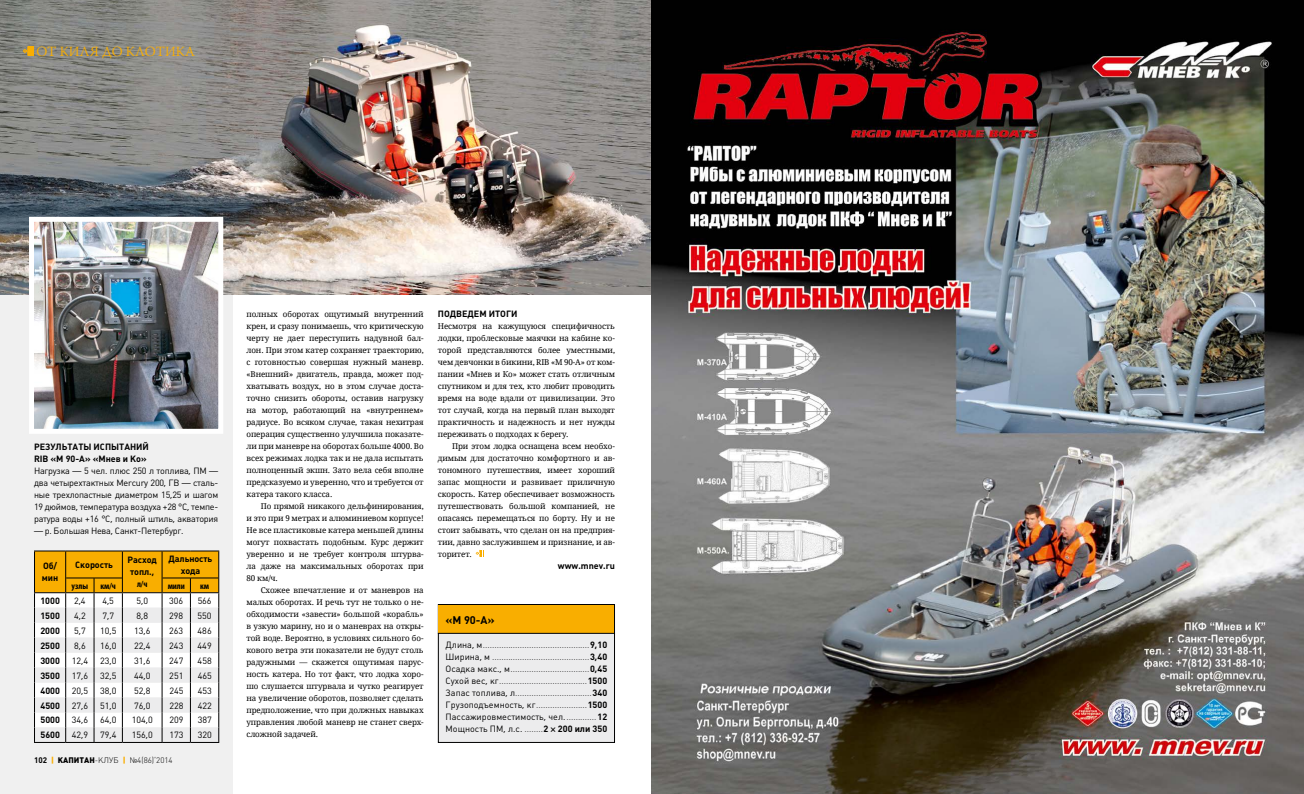
<style>
.page{position:relative;width:1304px;height:794px;background:#fff}
.page>*{position:absolute;margin:0;border:0;box-sizing:border-box;transform-origin:0 0}
.t1{font:300 14px "Warnock Pro";letter-spacing:.005em;color:#f9ae00}
.t2{font:700 11px "Plumb";color:#000}
.t3{font:9px/12px "Plumb";letter-spacing:-.01em;color:#000;text-align:justify}
.t4{font:300 9px/12px "Plumb";color:#000;text-align:justify}
.t5{font:700 9px/12px "Plumb";color:#000}
.t6{font:700 condensed 9px "Myriad Pro";letter-spacing:-.01em;color:#000}
.t7{font:8px/12px "Droid Serif";letter-spacing:-.01em;color:#000;text-align:justify}
.t8{font:300 8px "Plumb";color:#000}
.s1{font-weight:700}
.s2{font-weight:900;color:#f9ae00}
.s3{font-family:"Plumb Soft";font-weight:900}
.s4{font-weight:400}
.s5{font-family:"Myriad Pro";font-weight:700}
</style>
<div class="page">
<div style="left:0;top:0;width:232px;height:794px;background:#f0f0f0"></div>
<img style="left:0;top:0;width:652px;height:295px">
<svg style="left:476px;top:550px;width:8px;height:7px"></svg>
<svg style="left:23px;top:46px;width:10px;height:10px"></svg>
<svg style="left:34px;top:550px;width:185px;height:193px"></svg>
<div style="left:438px;top:604px;width:176px;height:138px;background:#ececed"></div>
<div style="left:438px;top:604px;width:177px;height:139px;border:1px solid #000"></div>
<div style="left:439px;top:605px;width:175px;height:28px;background:#f9ae00"></div>
<hr style="left:438px;top:633px;width:177px;height:1px;background:#000">
<img style="left:27px;top:214px;width:199px;height:220px">
<img style="left:652px;top:0;width:652px;height:794px">
<h1 class="t1" style="left:36px;top:43px;width:160px">ОТ КИЛЯ ДО КЛОТИКА</h1>
<p class="t5" style="left:34px;top:441px;width:116px">РЕЗУЛЬТАТЫ ИСПЫТАНИЙ<br>RIB «М 90-А» «Мнев и Ко»</p>
<p class="t3" style="left:34px;top:465px;width:186px">Нагрузка — 5 чел. плюс 250 л топлива, ПМ — два четырехтактных Mercury 200, ГВ — сталь&shy;ные трехлопастные диаметром 15,25 и шагом 19 дюймов, температура воздуха +28 °С, темпе&shy;ратура воды +16 °С, полный штиль, акватория</p>
<p class="t3" style="left:34px;top:525px;width:151px">— р. Большая Нева, Санкт-Петербург.</p>
<p class="t5" style="left:42px;top:560px;width:18px">Об/ мин</p>
<p class="t5" style="left:75px;top:558px;width:39px">Скорость</p>
<p class="t5" style="left:128px;top:554px;width:31px">Расход топл.,</p>
<p class="t6" style="left:137px;top:579px;width:12px">л/ч</p>
<p class="t5" style="left:169px;top:552px;width:45px;text-align:center">Дальность хода</p>
<p class="t6" style="left:72px;top:580px;width:18px">узлы</p>
<p class="t6" style="left:101px;top:580px;width:17px">км/ч</p>
<p class="t6" style="left:168px;top:580px;width:19px">мили</p>
<p class="t6" style="left:200px;top:580px;width:10px">км</p>
<p class="t5" style="left:40px;top:594px;width:21px">1000</p>
<p class="t3" style="left:74px;top:594px;width:13px">2,4</p>
<p class="t3" style="left:102px;top:594px;width:13px">4,5</p>
<p class="t3" style="left:136px;top:594px;width:13px">5,0</p>
<p class="t3" style="left:169px;top:594px;width:15px">306</p>
<p class="t3" style="left:198px;top:594px;width:15px">566</p>
<p class="t5" style="left:40px;top:609px;width:21px">1500</p>
<p class="t3" style="left:74px;top:609px;width:13px">4,2</p>
<p class="t3" style="left:102px;top:609px;width:13px">7,7</p>
<p class="t3" style="left:136px;top:609px;width:13px">8,8</p>
<p class="t3" style="left:169px;top:609px;width:16px">298</p>
<p class="t3" style="left:198px;top:609px;width:16px">550</p>
<p class="t5" style="left:40px;top:624px;width:21px">2000</p>
<p class="t3" style="left:74px;top:624px;width:13px">5,7</p>
<p class="t3" style="left:100px;top:624px;width:18px">10,5</p>
<p class="t3" style="left:134px;top:624px;width:18px">13,6</p>
<p class="t3" style="left:169px;top:624px;width:16px">263</p>
<p class="t3" style="left:198px;top:624px;width:16px">486</p>
<p class="t5" style="left:40px;top:639px;width:21px">2500</p>
<p class="t3" style="left:74px;top:639px;width:13px">8,6</p>
<p class="t3" style="left:100px;top:639px;width:18px">16,0</p>
<p class="t3" style="left:134px;top:639px;width:18px">22,4</p>
<p class="t3" style="left:169px;top:639px;width:16px">243</p>
<p class="t3" style="left:198px;top:639px;width:16px">449</p>
<p class="t5" style="left:40px;top:654px;width:21px">3000</p>
<p class="t3" style="left:72px;top:654px;width:18px">12,4</p>
<p class="t3" style="left:100px;top:654px;width:18px">23,0</p>
<p class="t3" style="left:134px;top:654px;width:18px">31,6</p>
<p class="t3" style="left:169px;top:654px;width:16px">247</p>
<p class="t3" style="left:198px;top:654px;width:16px">458</p>
<p class="t5" style="left:40px;top:669px;width:21px">3500</p>
<p class="t3" style="left:72px;top:669px;width:18px">17,6</p>
<p class="t3" style="left:100px;top:669px;width:18px">32,5</p>
<p class="t3" style="left:134px;top:669px;width:18px">44,0</p>
<p class="t3" style="left:169px;top:669px;width:16px">251</p>
<p class="t3" style="left:198px;top:669px;width:16px">465</p>
<p class="t5" style="left:40px;top:684px;width:21px">4000</p>
<p class="t3" style="left:72px;top:684px;width:18px">20,5</p>
<p class="t3" style="left:100px;top:684px;width:18px">38,0</p>
<p class="t3" style="left:134px;top:684px;width:18px">52,8</p>
<p class="t3" style="left:169px;top:684px;width:16px">245</p>
<p class="t3" style="left:198px;top:684px;width:16px">453</p>
<p class="t5" style="left:40px;top:699px;width:21px">4500</p>
<p class="t3" style="left:72px;top:699px;width:18px">27,6</p>
<p class="t3" style="left:100px;top:699px;width:18px">51,0</p>
<p class="t3" style="left:134px;top:699px;width:18px">76,0</p>
<p class="t3" style="left:169px;top:699px;width:16px">228</p>
<p class="t3" style="left:198px;top:699px;width:16px">422</p>
<p class="t5" style="left:40px;top:714px;width:21px">5000</p>
<p class="t3" style="left:72px;top:714px;width:18px">34,6</p>
<p class="t3" style="left:100px;top:714px;width:18px">64,0</p>
<p class="t3" style="left:132px;top:714px;width:23px">104,0</p>
<p class="t3" style="left:169px;top:714px;width:16px">209</p>
<p class="t3" style="left:198px;top:714px;width:16px">387</p>
<p class="t5" style="left:41px;top:729px;width:21px">5600</p>
<p class="t3" style="left:72px;top:729px;width:18px">42,9</p>
<p class="t3" style="left:100px;top:729px;width:18px">79,4</p>
<p class="t3" style="left:132px;top:729px;width:23px">156,0</p>
<p class="t3" style="left:169px;top:729px;width:16px">173</p>
<p class="t3" style="left:198px;top:729px;width:16px">320</p>
<p class="t8" style="left:34px;top:756px;width:140px"><span class="s1">102</span> <span class="s2">|</span> <span class="s3">КАПИТАН</span>-КЛУБ <span class="s2">|</span> №4(86)’2014</p>
<p class="t7" style="left:246px;top:308px;width:179px">полных оборотах ощутимый внутренний крен, и сразу понимаешь, что критическую черту не дает переступить надувной бал&shy;лон. При этом катер сохраняет траекторию, с готовностью совершая нужный маневр. «Внешний» двигатель, правда, может под&shy;хватывать воздух, но в этом случае доста&shy;точно снизить обороты, оставив нагрузку на мотор, работающий на «внутреннем» радиусе. Во всяком случае, такая нехитрая операция существенно улучшила показате&shy;ли при маневре на оборотах больше 4000. Во всех режимах лодка так и не дала испытать полноценный экшн. Зато вела себя вполне предсказуемо и уверенно, что и требуется от катера такого класса.</p>
<p class="t7" style="left:246px;top:500px;width:179px;text-indent:14px">По прямой никакого дельфинирования, и это при 9 метрах и алюминиевом корпусе!<br>Не все пластиковые катера меньшей длины могут похвастать подобным. Курс держит уверенно и не требует контроля штурва&shy;ла даже на максимальных оборотах при 80 км/ч.</p>
<p class="t7" style="left:246px;top:584px;width:179px;text-indent:14px">Схожее впечатление и от маневров на малых оборотах. И речь тут не только о не&shy;обходимости «завести» большой «корабль» в узкую марину, но и о маневрах на откры&shy;той воде. Вероятно, в условиях сильного бо&shy;кового ветра эти показатели не будут столь радужными — скажется ощутимая парус&shy;ность катера. Но тот факт, что лодка хоро&shy;шо слушается штурвала и чутко реагирует на увеличение оборотов, позволяет сделать предположение, что при должных навыках управления любой маневр не станет сверх&shy;сложной задачей.</p>
<p class="t5" style="left:438px;top:307px;width:81px">ПОДВЕДЕМ ИТОГИ</p>
<p class="t7" style="left:438px;top:320px;width:179px">Несмотря на кажущуюся специфичность лодки, проблесковые маячки на кабине ко&shy;торой представляются более уместными, чем девчонки в бикини, RIB «М 90-А» от ком&shy;пании «Мнев и Ко» может стать отличным спутником и для тех, кто любит проводить время на воде вдали от цивилизации. Это тот случай, когда на первый план выходят практичность и надежность и нет нужды переживать о подходах к берегу.</p>
<p class="t7" style="left:438px;top:440px;width:179px;text-indent:14px">При этом лодка оснащена всем необхо&shy;димым для достаточно комфортного и ав&shy;тономного путешествия, имеет хороший запас мощности и развивает приличную скорость. Катер обеспечивает возможность путешествовать большой компанией, не опасаясь перемещаться по борту. Ну и не стоит забывать, что сделан он на предприя&shy;тии, давно заслужившем и признание, и ав&shy;торитет.</p>
<p class="t5" style="left:558px;top:559px;width:59px">www.mnev.ru</p>
<h2 class="t2" style="left:446px;top:613px;width:50px">«М 90-А»</h2>
<p class="t4" style="left:446px;top:638px;width:163px"><span class="s4">Длина, м</span>..............................................<span class="s1">9,10<br></span><span class="s4">Ширина, м</span> ..........................................<span class="s1">3,40<br></span><span class="s4">Осадка макс., м</span>..................................<span class="s1">0,45<br></span><span class="s4">Сухой вес, кг</span>......................................<span class="s1">1500<br></span><span class="s4">Запас топлива, л</span>.................................<span class="s1">340<br></span><span class="s4">Грузоподъемность, кг</span>......................<span class="s1">1500<br></span><span class="s4">Пассажировместимость, чел.</span>.............<span class="s1">12<br></span><span class="s4">Мощность ПМ, л.с.</span> ........<span class="s1">2</span> <span class="s5">×</span> <span class="s1">200 или 350</span></p>
</div>
